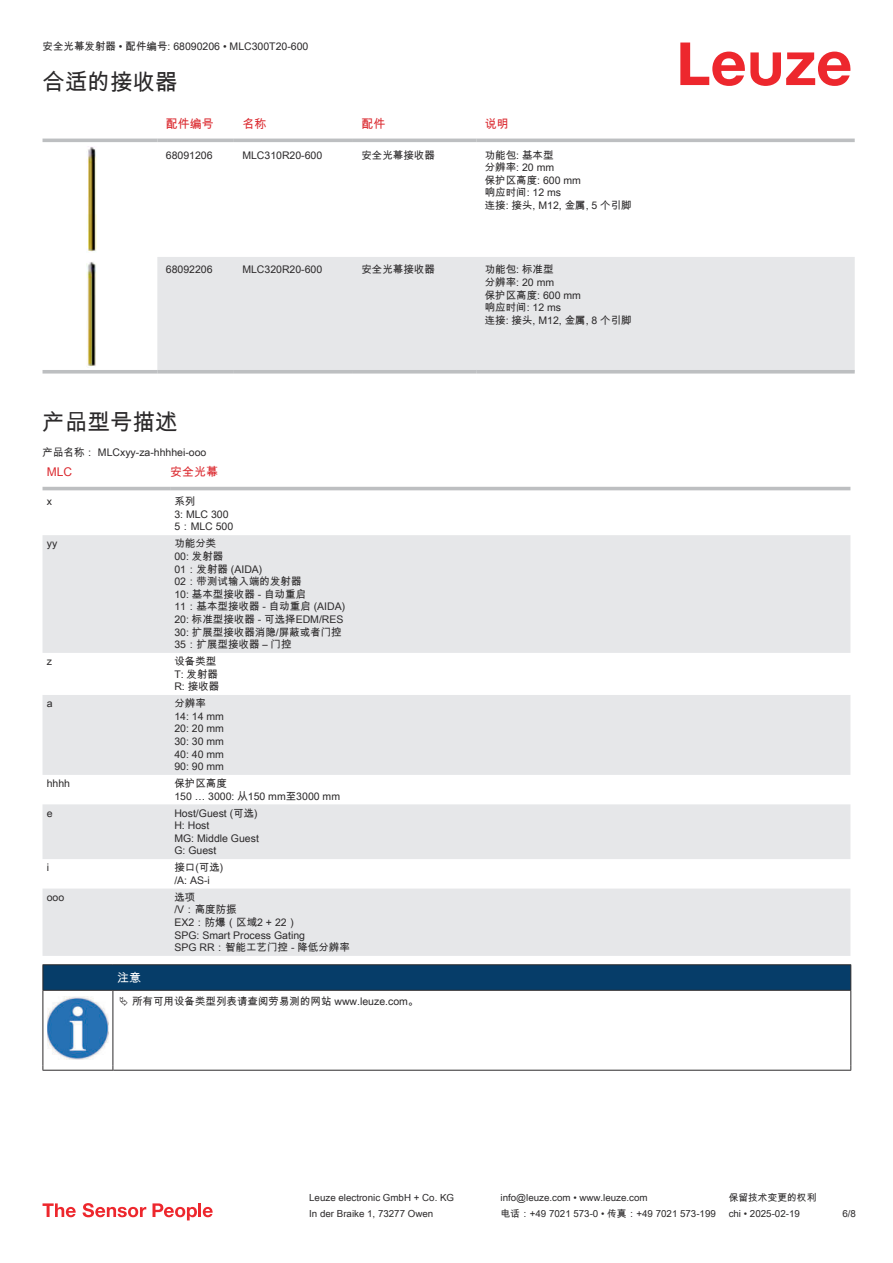
<style>
.page{position:relative;width:893px;height:1263px;background:#fff}
.page>*{position:absolute;margin:0;border:0;box-sizing:border-box;transform-origin:0 0}
.t1{font:22.5px "Arial Unicode MS";color:#2b292a}
.t2{font:12px "Arial Unicode MS";color:#db2a30}
.t3{font:12px "Arial Unicode MS";color:#fff}
.t4{font:10.5px/12.6px "Arial Unicode MS";color:#2b292a}
.t5{font:9.75px "Arial Unicode MS";color:#2b292a}
</style>
<div class="page">
<svg style="left:680px;top:43px;width:170px;height:43px"></svg>
<div style="left:157px;top:257px;width:698px;height:113px;background:#e6e7e9"></div>
<hr style="left:43px;top:139px;width:114px;height:3px;background:#bdbfc1">
<hr style="left:157px;top:139px;width:77px;height:3px;background:#bdbfc1">
<hr style="left:234px;top:139px;width:119px;height:3px;background:#bdbfc1">
<hr style="left:353px;top:139px;width:123px;height:3px;background:#bdbfc1">
<hr style="left:476px;top:139px;width:379px;height:3px;background:#bdbfc1">
<svg style="left:43px;top:370px;width:114px;height:4px"></svg>
<svg style="left:157px;top:370px;width:77px;height:4px"></svg>
<svg style="left:234px;top:370px;width:119px;height:4px"></svg>
<svg style="left:353px;top:370px;width:123px;height:4px"></svg>
<svg style="left:476px;top:370px;width:379px;height:4px;background:#c4c6c7"></svg>
<img style="left:88px;top:146px;width:9px;height:106px">
<img style="left:87px;top:262px;width:9px;height:104px">
<div style="left:43px;top:486px;width:807px;height:5px;background:#ebeced"></div>
<svg style="left:43px;top:535px;width:807px;height:421px;fill:#e6e7e9"></svg>
<hr style="left:43px;top:487px;width:127px;height:3px;background:#bdbfc1">
<hr style="left:170px;top:487px;width:680px;height:3px;background:#bdbfc1">
<svg style="left:43px;top:1203px;width:33px;height:14px"></svg>
<svg style="left:83px;top:1203px;width:63px;height:14px"></svg>
<svg style="left:153px;top:1203px;width:44px;height:17px"></svg>
<hr style="left:198px;top:1203px;width:3px;height:14px;background:#ed272d">
<svg style="left:203px;top:1207px;width:10px;height:10px"></svg>
<svg style="left:44px;top:991px;width:806px;height:79px"></svg>
<hr style="left:43px;top:964px;width:70px;height:1px;background:#2b292a">
<hr style="left:43px;top:990px;width:70px;height:1px;background:#2b292a">
<hr style="left:113px;top:964px;width:738px;height:1px;background:#2b292a">
<svg style="left:43px;top:965px;width:808px;height:25px;background:#063c67"></svg>
<hr style="left:113px;top:990px;width:738px;height:1px;background:#2b292a">
<hr style="left:43px;top:991px;width:1px;height:75px;background:#2b292a">
<hr style="left:113px;top:991px;width:1px;height:75px;background:#2b292a">
<hr style="left:850px;top:991px;width:1px;height:75px;background:#2b292a">
<hr style="left:43px;top:1070px;width:70px;height:1px;background:#2b292a">
<hr style="left:113px;top:1070px;width:738px;height:1px;background:#2b292a">
<img style="left:47px;top:997px;width:61px;height:62px">
<div style="left:115px;top:991px;width:734px;height:20px;background:#fff"></div>
<p class="t4" style="left:43px;top:40px;width:267px">安全光幕发射器 • 配件编号: 68090206 • MLC300T20-600</p>
<h1 class="t1" style="left:43px;top:66px;width:136px">合适的接收器</h1>
<p class="t2" style="left:166px;top:115px;width:49px">配件编号</p>
<p class="t2" style="left:242px;top:115px;width:25px">名称</p>
<p class="t2" style="left:361px;top:115px;width:25px">配件</p>
<p class="t2" style="left:485px;top:115px;width:25px">说明</p>
<p class="t4" style="left:166px;top:148px;width:48px">68091206</p>
<p class="t4" style="left:242px;top:148px;width:81px">MLC310R20-600</p>
<p class="t4" style="left:361px;top:148px;width:75px">安全光幕接收器</p>
<p class="t4" style="left:485px;top:148px;width:149px">功能包: 基本型<br>分辨率: 20 mm<br>保护区高度: 600 mm<br>响应时间: 12 ms<br>连接: 接头, M12, 金属, 5 个引脚</p>
<p class="t4" style="left:166px;top:263px;width:48px">68092206</p>
<p class="t4" style="left:242px;top:263px;width:81px">MLC320R20-600</p>
<p class="t4" style="left:361px;top:263px;width:75px">安全光幕接收器</p>
<p class="t4" style="left:485px;top:263px;width:149px">功能包: 标准型<br>分辨率: 20 mm<br>保护区高度: 600 mm<br>响应时间: 12 ms<br>连接: 接头, M12, 金属, 8 个引脚</p>
<h1 class="t1" style="left:43px;top:406px;width:136px">产品型号描述</h1>
<p class="t4" style="left:43px;top:446px;width:165px">产品名称： MLCxyy-za-hhhhei-ooo</p>
<p class="t2" style="left:47px;top:465px;width:27px">MLC</p>
<p class="t2" style="left:170px;top:463px;width:49px">安全光幕</p>
<p class="t4" style="left:47px;top:495px;width:7px">x</p>
<p class="t4" style="left:174px;top:495px;width:60px">系列<br>3: MLC 300<br>5：MLC 500</p>
<p class="t4" style="left:47px;top:537px;width:12px">yy</p>
<p class="t4" style="left:174px;top:537px;width:172px">功能分类<br>00: 发射器<br>01：发射器 (AIDA)<br>02：带测试输入端的发射器<br>10: 基本型接收器 - 自动重启<br>11：基本型接收器 - 自动重启 (AIDA)<br>20: 标准型接收器 - 可选择EDM/RES<br>30: 扩展型接收器消隐/屏蔽或者门控<br>35：扩展型接收器 – 门控</p>
<p class="t4" style="left:47px;top:655px;width:7px">z</p>
<p class="t4" style="left:174px;top:655px;width:46px">设备类型<br>T: 发射器<br>R: 接收器</p>
<p class="t4" style="left:47px;top:697px;width:7px">a</p>
<p class="t4" style="left:174px;top:697px;width:51px">分辨率<br>14: 14 mm<br>20: 20 mm<br>30: 30 mm<br>40: 40 mm<br>90: 90 mm</p>
<p class="t4" style="left:47px;top:777px;width:25px">hhhh</p>
<p class="t4" style="left:174px;top:777px;width:167px">保护区高度<br>150 … 3000: 从150 mm至3000 mm</p>
<p class="t4" style="left:47px;top:807px;width:7px">e</p>
<p class="t4" style="left:174px;top:806px;width:86px">Host/Guest (可选)<br>H: Host<br>MG: Middle Guest<br>G: Guest</p>
<p class="t4" style="left:47px;top:861px;width:4px">i</p>
<p class="t4" style="left:174px;top:861px;width:50px">接口(可选) /A: AS-i</p>
<p class="t4" style="left:47px;top:890px;width:19px">ooo</p>
<p class="t4" style="left:174px;top:890px;width:177px">选项<br>/V：高度防振<br>EX2：防爆（区域2 + 22）<br>SPG: Smart Process Gating<br>SPG RR：智能工艺门控 - 降低分辨率</p>
<p class="t3" style="left:117px;top:969px;width:25px">注意</p>
<p class="t4" style="left:132px;top:995px;width:288px">所有可用设备类型列表请查阅劳易测的网站 www.leuze.com。</p>
<p class="t5" style="left:309px;top:1191px;width:146px">Leuze electronic GmbH + Co. KG</p>
<p class="t5" style="left:501px;top:1191px;width:149px">info@leuze.com • www.leuze.com</p>
<p class="t5" style="left:729px;top:1191px;width:89px">保留技术变更的权利</p>
<p class="t5" style="left:309px;top:1206px;width:126px">In der Braike 1, 73277 Owen</p>
<p class="t5" style="left:501px;top:1206px;width:217px">电话：+49 7021 573-0 • 传真：+49 7021 573-199</p>
<p class="t5" style="left:729px;top:1206px;width:73px">chi • 2025-02-19</p>
<p class="t5" style="left:842px;top:1206px;width:15px">6/8</p>
</div>
